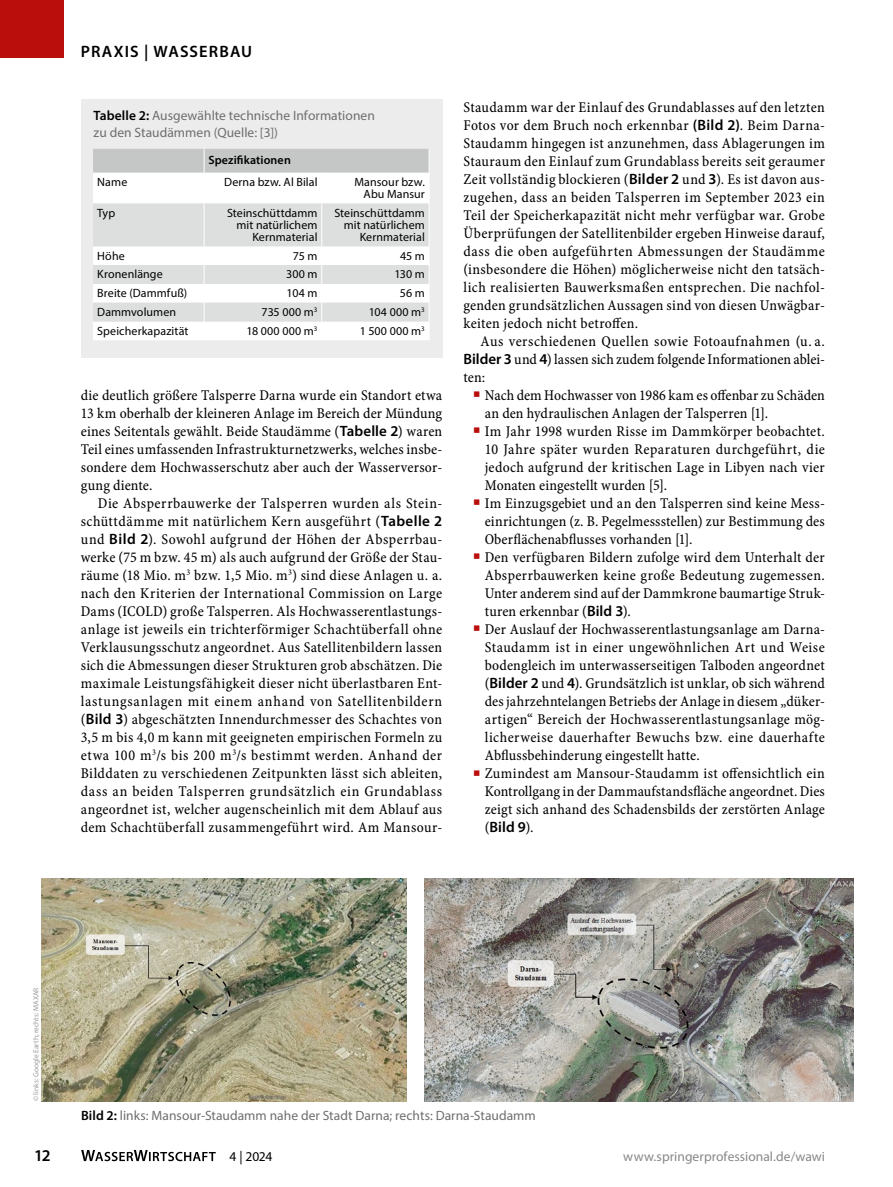
<style>
.page{position:relative;width:893px;height:1187px;background:#fff}
.page>*{position:absolute;margin:0;border:0;box-sizing:border-box;transform-origin:0 0}
.t1{font:600 16.5px "Myriad Pro";letter-spacing:.065em;color:#000}
.Para_Indent{font:15px/18px "Minion Pro Cn Capt";letter-spacing:.01em;color:#000;text-align:justify}
.Para_x{font:15px/18px "Minion Pro Cn Capt";letter-spacing:.015em;color:#000;text-align:justify}
.Table_Caption_x{font:13.5px/17px "Myriad Pro";letter-spacing:.005em;color:#6e6e6e}
.Image_Caption_x{font:13.5px "Myriad Pro";color:#6e6e6e}
.t2{font:13.5px "Myriad Pro";letter-spacing:.005em;color:#868786}
.t3{font:13.5px "Myriad Pro";color:#000}
.Table_Entry_right{font:12px/12px "Myriad Pro";letter-spacing:.005em;color:#000;text-align:right}
.Table_Entry_left{font:12px "Myriad Pro";letter-spacing:.01em;color:#000}
.Table_Heading_x{font:600 12px "Myriad Pro";letter-spacing:.01em;color:#000}
.Image_Source_x{font:7.5px "Myriad Pro";color:#9c9c9d}
.s1{font-weight:600;color:#000}
.s2{font-family:"Myriad Pro";font-weight:600}
</style>
<div class="page">
<img style="left:42px;top:878px;width:365px;height:223px">
<img style="left:424px;top:878px;width:430px;height:223px">
<div style="left:81px;top:99px;width:361px;height:258px;background:#ececec"></div>
<div style="left:93px;top:173px;width:336px;height:30px;background:#fff"></div>
<div style="left:93px;top:149px;width:336px;height:24px;background:#c5c6c6"></div>
<hr style="left:204px;top:173px;width:1px;height:30px;background:#fff">
<hr style="left:321px;top:173px;width:1px;height:30px;background:#fff">
<hr style="left:429px;top:173px;width:1px;height:30px;background:#fff">
<svg style="left:93px;top:204px;width:337px;height:136px"></svg>
<div style="left:0;top:0;width:64px;height:57px;background:#b90e0c"></div>
<svg style="left:81px;top:1150px;width:135px;height:11px"></svg>
<p class="t1" style="left:81px;top:41px;width:99px">PRAXIS | Wasserba</p>
<p class="t1" style="left:241px;top:41px;width:12px">u</p>
<p class="Table_Caption_x" style="left:94px;top:106px;width:283px"><span class="s1">Tabelle 2:</span> Ausgewählte technische Informationen zu den Staudämmen (Quelle: [3])</p>
<p class="Table_Heading_x" style="left:208px;top:152px;width:84px">Spezifikationen</p>
<p class="Table_Entry_left" style="left:97px;top:174px;width:32px">Name</p>
<p class="Table_Entry_right" style="left:224px;top:176px;width:95px">Derna bzw. Al Bilal</p>
<p class="Table_Entry_right" style="left:354px;top:176px;width:72px">Mansour bzw.<br>Abu Mansur</p>
<p class="Table_Entry_left" style="left:97px;top:205px;width:20px">Typ</p>
<p class="Table_Entry_right" style="left:227px;top:206px;width:92px">Steinschüttdamm mit natürlichem<br>Kernmaterial</p>
<p class="Table_Entry_right" style="left:334px;top:206px;width:92px">Steinschüttdamm mit natürlichem<br>Kernmaterial</p>
<p class="Table_Entry_left" style="left:97px;top:248px;width:29px">Höhe</p>
<p class="Table_Entry_right" style="left:293px;top:249px;width:26px">75 m</p>
<p class="Table_Entry_right" style="left:400px;top:249px;width:26px">45 m</p>
<p class="Table_Entry_left" style="left:97px;top:267px;width:67px">Kronenlänge</p>
<p class="Table_Entry_right" style="left:286px;top:268px;width:33px">300 m</p>
<p class="Table_Entry_right" style="left:394px;top:268px;width:32px">130 m</p>
<p class="Table_Entry_left" style="left:97px;top:286px;width:91px">Breite (Dammfuß)</p>
<p class="Table_Entry_right" style="left:287px;top:287px;width:32px">104 m</p>
<p class="Table_Entry_right" style="left:400px;top:287px;width:26px">56 m</p>
<p class="Table_Entry_left" style="left:97px;top:304px;width:80px">Dammvolumen</p>
<p class="Table_Entry_right" style="left:262px;top:306px;width:57px">735 000 m<sup>3</sup></p>
<p class="Table_Entry_right" style="left:369px;top:306px;width:58px">104 000 m<sup>3</sup></p>
<p class="Table_Entry_left" style="left:97px;top:323px;width:93px">Speicherkapazität</p>
<p class="Table_Entry_right" style="left:246px;top:324px;width:73px">18 000 000 m<sup>3</sup></p>
<p class="Table_Entry_right" style="left:360px;top:324px;width:67px">1 500 000 m<sup>3</sup></p>
<p class="Para_x" style="left:81px;top:386px;width:363px">die deutlich größere Talsperre Darna wurde ein Standort etwa 13 km oberhalb der kleineren Anlage im Bereich der Mündung eines Seitentals gewählt. Beide Staudämme (<span class="s2">Tabelle 2</span>) waren Teil eines umfassenden Infrastrukturnetzwerks, welches insbe&shy;sondere dem Hochwasserschutz aber auch der Wasserversor&shy;gung diente.</p>
<p class="Para_Indent" style="left:81px;top:494px;width:363px;text-indent:17px">Die Absperrbauwerke der Talsperren wurden als Stein&shy;schüttdämme mit natürlichem Kern ausgeführt (<span class="s2">Tabelle 2 </span>und <span class="s2">Bild 2</span>). Sowohl aufgrund der Höhen der Absperrbau&shy;werke (75 m bzw. 45 m) als auch aufgrund der Größe der Stau&shy;räume (18 Mio. m<sup>3</sup> bzw. 1,5 Mio. m<sup>3</sup>) sind diese Anlagen u. a. nach den Kriterien der International Commission on Large Dams (ICOLD) große Talsperren. Als Hochwasserentlastungs&shy;anlage ist jeweils ein trichterförmiger Schachtüberfall ohne Verklausungsschutz angeordnet. Aus Satellitenbildern lassen sich die Abmessungen dieser Strukturen grob abschätzen. Die maximale Leistungsfähigkeit dieser nicht überlastbaren Ent&shy;lastungsanlagen mit einem anhand von Satellitenbildern (<span class="s2">Bild 3</span>) abgeschätzten Innendurchmesser des Schachtes von 3,5 m bis 4,0 m kann mit geeigneten empirischen Formeln zu etwa 100 m<sup>3</sup>/s bis 200 m<sup>3</sup>/s bestimmt werden. Anhand der Bilddaten zu verschiedenen Zeitpunkten lässt sich ableiten, dass an beiden Talsperren grundsätzlich ein Grundablass angeordnet ist, welcher augenscheinlich mit dem Ablauf aus dem Schachtüberfall zusammengeführt wird. Am Mansour-</p>
<p class="Para_Indent" style="left:463px;top:98px;width:363px">Staudamm war der Einlauf des Grundablasses auf den letzten Fotos vor dem Bruch noch erkennbar <span class="s2">(Bild 2)</span>. Beim Darna-Staudamm hingegen ist anzunehmen, dass Ablagerungen im Stauraum den Einlauf zum Grundablass bereits seit geraumer Zeit vollständig blockieren (<span class="s2">Bilder 2</span> und <span class="s2">3</span>). Es ist davon aus&shy;zugehen, dass an beiden Talsperren im September 2023 ein Teil der Speicherkapazität nicht mehr verfügbar war. Grobe Überprüfungen der Satellitenbilder ergeben Hinweise darauf, dass die oben aufgeführten Abmessungen der Staudämme (insbesondere die Höhen) möglicherweise nicht den tatsäch&shy;lich realisierten Bauwerksmaßen entsprechen. Die nachfol&shy;genden grundsätzlichen Aussagen sind von diesen Unwägbar&shy;keiten jedoch nicht betroffen.</p>
<p class="Para_Indent" style="left:463px;top:332px;width:363px;text-indent:17px">Aus verschiedenen Quellen sowie Fotoaufnahmen (u. a.<br><span class="s2">Bilder 3</span> und <span class="s2">4</span>) lassen sich zudem folgende Informationen ablei&shy;ten:</p>
<p class="Para_Indent" style="left:485px;top:386px;width:342px">Nach dem Hochwasser von 1986 kam es offenbar zu Schäden an den hydraulischen Anlagen der Talsperren [1].</p>
<p class="Para_Indent" style="left:485px;top:422px;width:342px">Im Jahr 1998 wurden Risse im Dammkörper beobachtet.<br>10 Jahre später wurden Reparaturen durchgeführt, die jedoch aufgrund der kritischen Lage in Libyen nach vier Monaten eingestellt wurden [5].</p>
<p class="Para_Indent" style="left:485px;top:494px;width:342px">Im Einzugsgebiet und an den Talsperren sind keine Mess&shy;einrichtungen (z. B. Pegelmessstellen) zur Bestimmung des Oberflächenabflusses vorhanden [1].</p>
<p class="Para_Indent" style="left:485px;top:548px;width:342px">Den verfügbaren Bildern zufolge wird dem Unterhalt der Absperrbauwerken keine große Bedeutung zugemessen.<br>Unter anderem sind auf der Dammkrone baumartige Struk&shy;turen erkennbar (<span class="s2">Bild 3</span>).</p>
<p class="Para_Indent" style="left:485px;top:620px;width:342px">Der Auslauf der Hochwasserentlastungsanlage am Darna-Staudamm ist in einer ungewöhnlichen Art und Weise bodengleich im unterwasserseitigen Talboden angeordnet (<span class="s2">Bilder 2</span> und <span class="s2">4</span>). Grundsätzlich ist unklar, ob sich während des jahrzehntelangen Betriebs der Anlage in diesem „düker&shy;artigen“ Bereich der Hochwasserentlastungsanlage mög&shy;licherweise dauerhafter Bewuchs bzw. eine dauerhafte Abflussbehinderung eingestellt hatte.</p>
<p class="Para_Indent" style="left:485px;top:764px;width:342px">Zumindest am Mansour-Staudamm ist offensichtlich ein Kontrollgang in der Dammaufstandsfläche angeordnet. Dies zeigt sich anhand des Schadensbilds der zerstörten Anlage (<span class="s2">Bild 9</span>).</p>
<p class="Image_Source_x" style="left:31px;top:1101px;width:115px;rotate:-90deg">© links: Google Earth; rechts: MAXAR</p>
<p class="Image_Caption_x" style="left:81px;top:1107px;width:456px"><span class="s1">Bild 2:</span> links: Mansour-Staudamm nahe der Stadt Darna; rechts: Darna-Staudamm</p>
<p class="t1" style="left:34px;top:1144px;width:18px">12</p>
<p class="t3" style="left:230px;top:1147px;width:44px">4 | 2024</p>
<p class="t2" style="left:623px;top:1147px;width:203px">www.springerprofessional.de/wawi</p>
</div>
